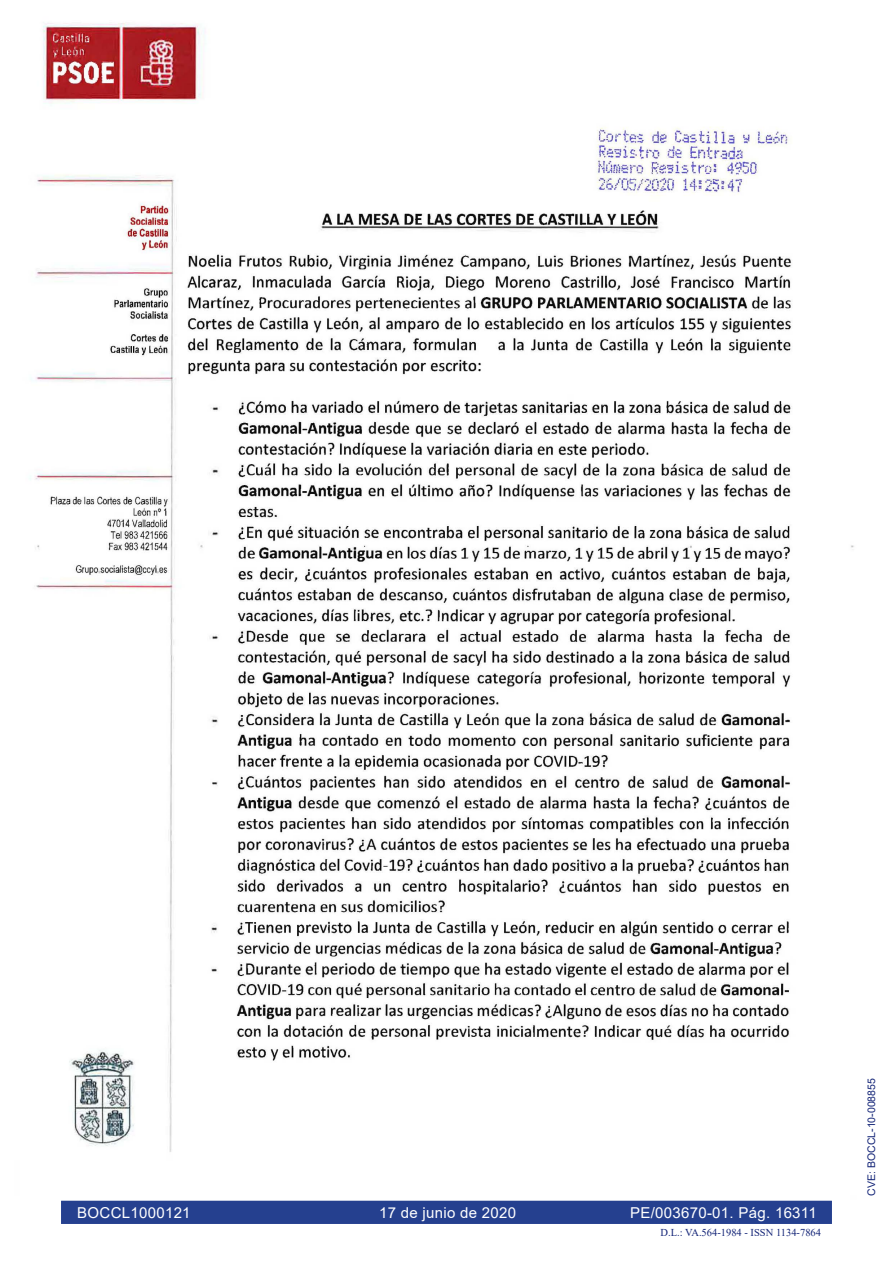
<style>
.page{position:relative;width:893px;height:1263px;background:#fff}
.page>*{position:absolute;margin:0;border:0;box-sizing:border-box;transform-origin:0 0}
.E_CVE{font:15px "Arial";letter-spacing:.02em;color:#fff}
.t1{font:10.5px "Times New Roman";color:#132477}
.t2{font:10.5px "Arial";color:#132477}
</style>
<div class="page">
<div style="left:60px;top:1200px;width:773px;height:25px;background:#25408f"></div>
<div style="left:60px;top:1199px;width:773px;height:26px;border:2px solid #fff"></div>
<img style="left:29px;top:22px;width:825px;height:1178px">
<p class="E_CVE" style="left:77px;top:1202px;width:115px">BOCCL1000121</p>
<p class="E_CVE" style="left:379px;top:1202px;width:139px">17 de junio de 2020</p>
<p class="E_CVE" style="left:630px;top:1202px;width:188px">PE/003670-01. Pág. 16311</p>
<p class="t1" style="left:661px;top:1225px;width:162px">D.L.: VA.564-1984 - ISSN 1134-7864</p>
<p class="t2" style="left:864px;top:1195px;width:119px;rotate:-90deg">CVE: BOCCL-10-008855</p>
</div>
